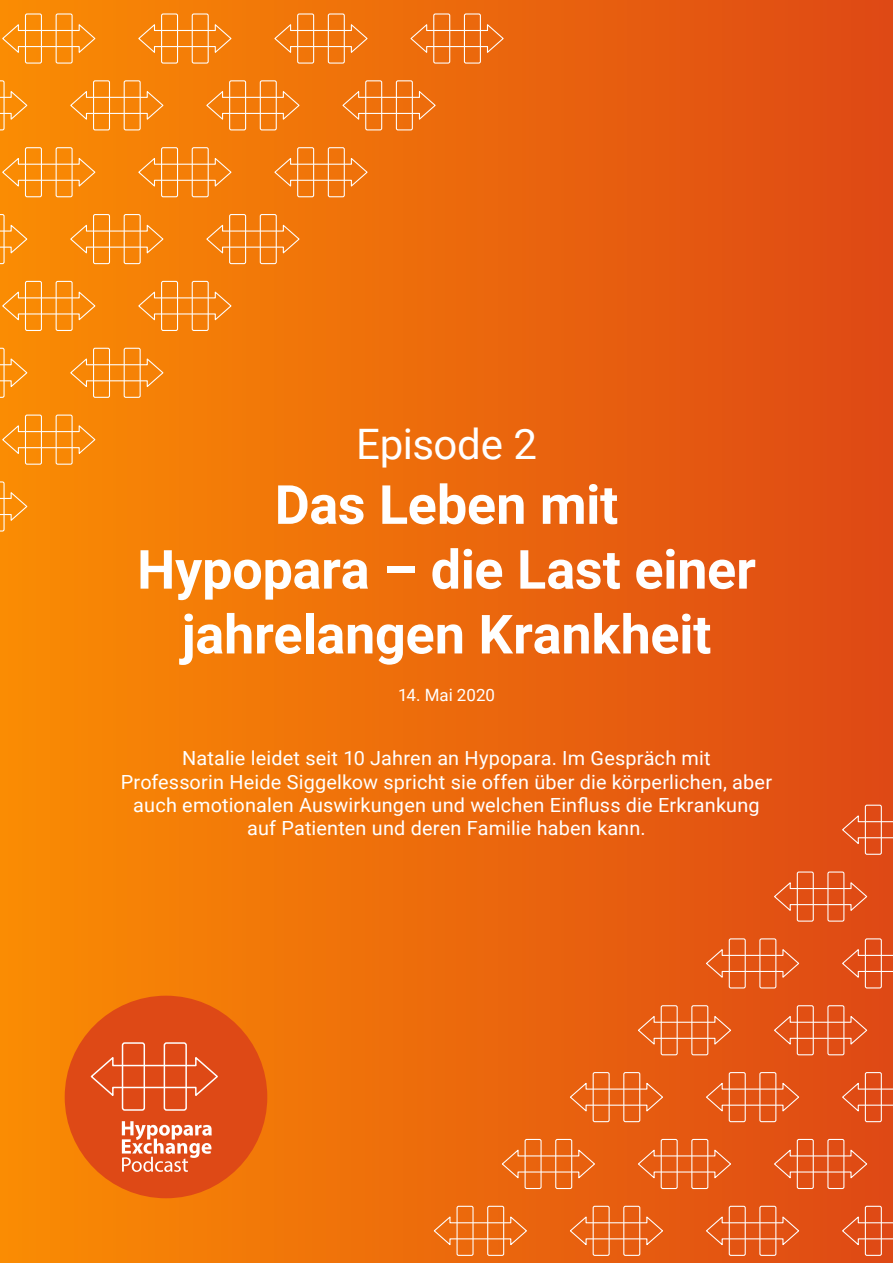
<style>
.page{position:relative;width:893px;height:1263px;background:#fff}
.page>*{position:absolute;margin:0;border:0;box-sizing:border-box;transform-origin:0 0}
.t1{font:700 54px/64.8px "Roboto";letter-spacing:-.005em;color:#fff;text-align:center}
.t2{font:42px "Roboto";letter-spacing:-.01em;color:#fff}
.t3{font:19.5px/23.4px "Roboto";letter-spacing:.01em;color:#fff;text-align:center}
.t4{font:16.95px "Roboto";letter-spacing:-.005em;color:#fff}
</style>
<div class="page">
<div style="left:0;top:0;width:893px;height:1263px;background:linear-gradient(to right,#fa8c03,#de4915)"></div>
<svg style="left:841px;top:1215px;width:52px;height:32px;background:#e15928"></svg>
<div style="left:865px;top:1206px;width:17px;height:50px;border:1px solid #fff;border-radius:2px"></div>
<svg style="left:705px;top:1215px;width:95px;height:32px;background:#e46227"></svg>
<div style="left:759px;top:1206px;width:17px;height:50px;border:1px solid #fff;border-radius:2px"></div>
<div style="left:729px;top:1206px;width:17px;height:50px;border:1px solid #fff;border-radius:2px"></div>
<svg style="left:569px;top:1215px;width:95px;height:32px;background:#e86b24"></svg>
<div style="left:623px;top:1206px;width:17px;height:50px;border:1px solid #fff;border-radius:2px"></div>
<div style="left:593px;top:1206px;width:17px;height:50px;border:1px solid #fff;border-radius:2px"></div>
<svg style="left:433px;top:1215px;width:95px;height:32px;background:#ec7421"></svg>
<div style="left:487px;top:1206px;width:17px;height:50px;border:1px solid #fff;border-radius:2px"></div>
<div style="left:456px;top:1206px;width:18px;height:50px;border:1px solid #fff;border-radius:2px"></div>
<svg style="left:773px;top:1148px;width:95px;height:32px;background:#e35d28"></svg>
<div style="left:827px;top:1139px;width:17px;height:50px;border:1px solid #fff;border-radius:2px"></div>
<div style="left:797px;top:1139px;width:17px;height:50px;border:1px solid #fff;border-radius:2px"></div>
<svg style="left:637px;top:1148px;width:95px;height:32px;background:#e66726"></svg>
<div style="left:691px;top:1139px;width:17px;height:50px;border:1px solid #fff;border-radius:2px"></div>
<div style="left:661px;top:1139px;width:17px;height:50px;border:1px solid #fff;border-radius:2px"></div>
<svg style="left:501px;top:1148px;width:95px;height:32px;background:#ea7023"></svg>
<div style="left:555px;top:1139px;width:17px;height:50px;border:1px solid #fff;border-radius:2px"></div>
<div style="left:525px;top:1139px;width:17px;height:50px;border:1px solid #fff;border-radius:2px"></div>
<svg style="left:841px;top:1081px;width:52px;height:32px;background:#e15928"></svg>
<div style="left:865px;top:1072px;width:17px;height:50px;border:1px solid #fff;border-radius:2px"></div>
<svg style="left:705px;top:1081px;width:95px;height:32px;background:#e56227"></svg>
<div style="left:759px;top:1072px;width:17px;height:50px;border:1px solid #fff;border-radius:2px"></div>
<div style="left:729px;top:1072px;width:17px;height:50px;border:1px solid #fff;border-radius:2px"></div>
<svg style="left:569px;top:1081px;width:95px;height:32px;background:#e86b24"></svg>
<div style="left:623px;top:1072px;width:17px;height:50px;border:1px solid #fff;border-radius:2px"></div>
<div style="left:593px;top:1072px;width:17px;height:50px;border:1px solid #fff;border-radius:2px"></div>
<svg style="left:773px;top:1014px;width:95px;height:32px;background:#e35d28"></svg>
<div style="left:827px;top:1005px;width:17px;height:50px;border:1px solid #fff;border-radius:2px"></div>
<div style="left:797px;top:1005px;width:17px;height:50px;border:1px solid #fff;border-radius:2px"></div>
<svg style="left:637px;top:1014px;width:95px;height:32px;background:#e66725"></svg>
<div style="left:691px;top:1005px;width:17px;height:50px;border:1px solid #fff;border-radius:2px"></div>
<div style="left:661px;top:1005px;width:17px;height:50px;border:1px solid #fff;border-radius:2px"></div>
<svg style="left:841px;top:947px;width:52px;height:32px;background:#e15927"></svg>
<div style="left:865px;top:938px;width:17px;height:50px;border:1px solid #fff;border-radius:2px"></div>
<svg style="left:705px;top:947px;width:95px;height:32px;background:#e56227"></svg>
<div style="left:759px;top:938px;width:17px;height:50px;border:1px solid #fff;border-radius:2px"></div>
<div style="left:729px;top:938px;width:17px;height:50px;border:1px solid #fff;border-radius:2px"></div>
<svg style="left:773px;top:880px;width:95px;height:33px;background:#e35d27"></svg>
<div style="left:827px;top:871px;width:17px;height:51px;border:1px solid #fff;border-radius:2px"></div>
<div style="left:797px;top:871px;width:17px;height:51px;border:1px solid #fff;border-radius:2px"></div>
<svg style="left:841px;top:813px;width:52px;height:33px;background:#e15927"></svg>
<div style="left:865px;top:805px;width:17px;height:50px;border:1px solid #fff;border-radius:2px"></div>
<svg style="left:1px;top:22px;width:95px;height:33px;background:#f99219"></svg>
<div style="left:25px;top:13px;width:17px;height:51px;border:1px solid #fff;border-radius:2px"></div>
<div style="left:56px;top:13px;width:17px;height:51px;border:1px solid #fff;border-radius:2px"></div>
<svg style="left:137px;top:22px;width:96px;height:33px;background:#f5881b"></svg>
<div style="left:161px;top:13px;width:17px;height:51px;border:1px solid #fff;border-radius:2px"></div>
<div style="left:192px;top:13px;width:17px;height:51px;border:1px solid #fff;border-radius:2px"></div>
<svg style="left:273px;top:22px;width:96px;height:33px;background:#f17f1d"></svg>
<div style="left:297px;top:13px;width:17px;height:51px;border:1px solid #fff;border-radius:2px"></div>
<div style="left:328px;top:13px;width:17px;height:51px;border:1px solid #fff;border-radius:2px"></div>
<svg style="left:409px;top:22px;width:96px;height:33px;background:#ed7520"></svg>
<div style="left:433px;top:13px;width:17px;height:51px;border:1px solid #fff;border-radius:2px"></div>
<div style="left:464px;top:13px;width:17px;height:51px;border:1px solid #fff;border-radius:2px"></div>
<svg style="left:0;top:80px;width:28px;height:50px"></svg>
<svg style="left:69px;top:89px;width:96px;height:33px;background:#f78d19"></svg>
<div style="left:93px;top:80px;width:17px;height:50px;border:1px solid #fff;border-radius:2px"></div>
<div style="left:124px;top:80px;width:17px;height:50px;border:1px solid #fff;border-radius:2px"></div>
<svg style="left:205px;top:89px;width:96px;height:33px;background:#f3831c"></svg>
<div style="left:229px;top:80px;width:17px;height:50px;border:1px solid #fff;border-radius:2px"></div>
<div style="left:260px;top:80px;width:17px;height:50px;border:1px solid #fff;border-radius:2px"></div>
<svg style="left:341px;top:89px;width:96px;height:33px;background:#ef7a1e"></svg>
<div style="left:365px;top:80px;width:17px;height:50px;border:1px solid #fff;border-radius:2px"></div>
<div style="left:396px;top:80px;width:17px;height:50px;border:1px solid #fff;border-radius:2px"></div>
<svg style="left:1px;top:156px;width:95px;height:32px;background:#f99219"></svg>
<div style="left:25px;top:147px;width:17px;height:50px;border:1px solid #fff;border-radius:2px"></div>
<div style="left:56px;top:147px;width:17px;height:50px;border:1px solid #fff;border-radius:2px"></div>
<svg style="left:137px;top:156px;width:96px;height:32px;background:#f5891b"></svg>
<div style="left:161px;top:147px;width:17px;height:50px;border:1px solid #fff;border-radius:2px"></div>
<div style="left:192px;top:147px;width:17px;height:50px;border:1px solid #fff;border-radius:2px"></div>
<svg style="left:273px;top:156px;width:96px;height:32px;background:#f17f1e"></svg>
<div style="left:297px;top:147px;width:17px;height:50px;border:1px solid #fff;border-radius:2px"></div>
<div style="left:328px;top:147px;width:17px;height:50px;border:1px solid #fff;border-radius:2px"></div>
<svg style="left:0;top:214px;width:28px;height:50px"></svg>
<svg style="left:69px;top:223px;width:96px;height:32px;background:#f78d1a"></svg>
<div style="left:93px;top:214px;width:17px;height:50px;border:1px solid #fff;border-radius:2px"></div>
<div style="left:124px;top:214px;width:17px;height:50px;border:1px solid #fff;border-radius:2px"></div>
<svg style="left:205px;top:223px;width:96px;height:32px;background:#f3841c"></svg>
<div style="left:229px;top:214px;width:17px;height:50px;border:1px solid #fff;border-radius:2px"></div>
<div style="left:260px;top:214px;width:17px;height:50px;border:1px solid #fff;border-radius:2px"></div>
<svg style="left:1px;top:290px;width:95px;height:32px;background:#f99219"></svg>
<div style="left:25px;top:281px;width:17px;height:50px;border:1px solid #fff;border-radius:2px"></div>
<div style="left:56px;top:281px;width:17px;height:50px;border:1px solid #fff;border-radius:2px"></div>
<svg style="left:137px;top:290px;width:96px;height:32px;background:#f5891b"></svg>
<div style="left:161px;top:281px;width:17px;height:50px;border:1px solid #fff;border-radius:2px"></div>
<div style="left:192px;top:281px;width:17px;height:50px;border:1px solid #fff;border-radius:2px"></div>
<svg style="left:0;top:348px;width:28px;height:50px"></svg>
<svg style="left:69px;top:357px;width:96px;height:32px;background:#f78d1a"></svg>
<div style="left:93px;top:348px;width:17px;height:50px;border:1px solid #fff;border-radius:2px"></div>
<div style="left:124px;top:348px;width:17px;height:50px;border:1px solid #fff;border-radius:2px"></div>
<svg style="left:1px;top:423px;width:95px;height:33px;background:#f99219"></svg>
<div style="left:25px;top:415px;width:17px;height:50px;border:1px solid #fff;border-radius:2px"></div>
<div style="left:56px;top:415px;width:17px;height:50px;border:1px solid #fff;border-radius:2px"></div>
<svg style="left:0;top:481px;width:28px;height:50px"></svg>
<div style="left:65px;top:996px;width:202px;height:202px;background:#de4916;border-radius:50%"></div>
<svg style="left:90px;top:1054px;width:128px;height:44px"></svg>
<div style="left:122px;top:1042px;width:23px;height:69px;border:1px solid #fff;border-radius:2px"></div>
<div style="left:164px;top:1042px;width:23px;height:69px;border:1px solid #fff;border-radius:2px"></div>
<svg style="left:122px;top:1121px;width:90px;height:51px"></svg>
<h2 class="t2" style="left:356px;top:415px;width:182px">Episode 2</h2>
<h1 class="t1" style="left:137px;top:470px;width:620px">Das Leben mit<br>Hypopara – die Last einer jahrelangen Krankheit</h1>
<p class="t4" style="left:398px;top:683px;width:98px">14. Mai 2020</p>
<p class="t3" style="left:121px;top:746px;width:653px">Natalie leidet seit 10 Jahren an Hypopara. Im Gespräch mit<br>Professorin Heide Siggelkow spricht sie offen über die körperlichen, aber auch emotionalen Auswirkungen und welchen Einfluss die Erkrankung auf Patienten und deren Familie haben kann.</p>
</div>
